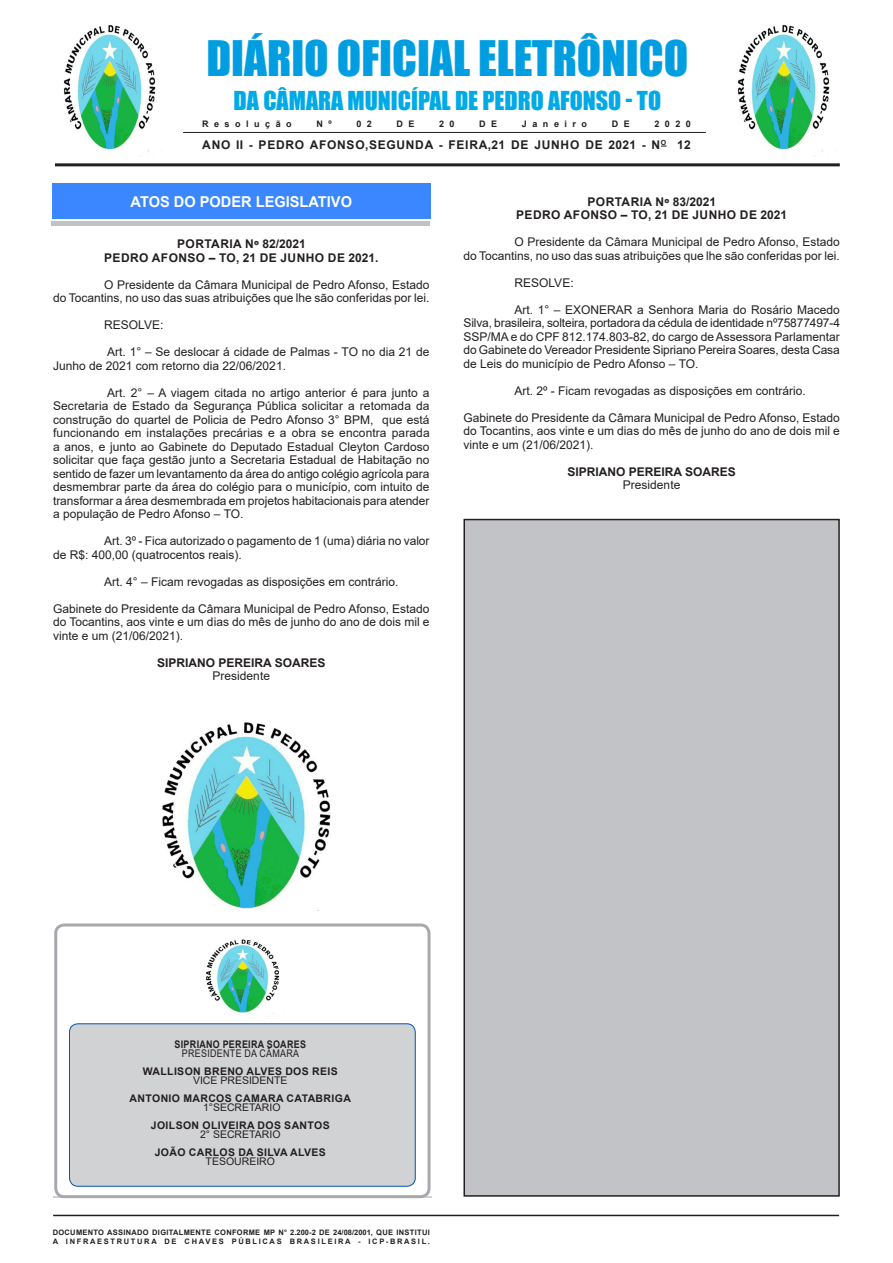
<style>
.page{position:relative;width:893px;height:1263px;background:#fff}
.page>*{position:absolute;margin:0;border:0;box-sizing:border-box;transform-origin:0 0}
.t1{font:45px "Impact";color:#009ee1}
.t2{font:24px "Impact";color:#00aae7}
.Chancela{font:700 15px "Arial";color:#fff}
.CORPO_DE_TEXTO{font:12px/13.5px "Arial";color:#231f20;text-align:right}
.SEM_PARAGRAFO{font:12px/13.5px "Arial";color:#231f20;text-align:justify}
.TITULOS{font:700 12px "Arial";letter-spacing:.035em;color:#231f20}
.TITULOS-2{font:700 12px "Arial";letter-spacing:.06em;color:#231f20}
.NOME{font:700 12px "Arial";color:#231f20}
.CARGO{font:12px "Arial";color:#231f20}
.SEM_PARAGRAFO-2{font:700 10.5px "Arial";letter-spacing:.035em;color:#231f20}
.SEM_PARAGRAFO-3{font:10.5px "Arial";color:#231f20}
.SEM_PARAGRAFO-4{font:700 10.5px "Arial";letter-spacing:.035em;color:#231f20;scale:.85 1}
.SEM_PARAGRAFO-5{font:10.5px "Arial";letter-spacing:.035em;color:#231f20;scale:.85 1}
.NOME-2{font:700 9px "Arial";letter-spacing:.615em;color:#231f20}
.t3{font:700 7.5px "Arial";letter-spacing:.04em;color:#231f20}
.t4{font:700 7.5px "Arial";letter-spacing:.225em;color:#231f20}
</style>
<div class="page">
<hr style="left:53px;top:1215px;width:786px;height:1px;background:#231f20">
<hr style="left:55px;top:163px;width:785px;height:3px;background:#231f20">
<hr style="left:183px;top:132px;width:523px;height:1px;background:#231f20">
<div style="left:51px;top:189px;width:378px;height:37px;background:#c1c2c4"></div>
<div style="left:51px;top:186px;width:378px;height:35px;background:#fff"></div>
<div style="left:52px;top:184px;width:379px;height:35px;background:#3a87ff"></div>
<hr style="left:53px;top:1197px;width:379px;height:1px;background:#d1d2d4">
<div style="left:54px;top:923px;width:377px;height:275px;border:3px solid #a8a9ad;border-radius:9px"></div>
<div style="left:70px;top:1024px;width:345px;height:162px;background:#d1d2d4;border-radius:9px"></div>
<div style="left:69px;top:1023px;width:346px;height:163px;border:1px solid #0057a8;border-radius:9px"></div>
<img style="left:206px;top:939px;width:74px;height:75px">
<img style="left:737px;top:25px;width:93px;height:132px">
<div style="left:464px;top:519px;width:375px;height:677px;background:#c2c3c6"></div>
<div style="left:463px;top:519px;width:377px;height:678px;border:2px solid #231f20"></div>
<img style="left:63px;top:25px;width:93px;height:132px">
<img style="left:162px;top:722px;width:169px;height:189px">
<p class="t1" style="left:206px;top:23px;width:483px">DIÁRIO OFICIAL ELETRÔNICO</p>
<p class="t2" style="left:234px;top:82px;width:429px">DA CÂMARA MUNICÍPAL DE PEDRO AFONSO - TO</p>
<p class="NOME-2" style="left:202px;top:117px;width:91px">Resolução</p>
<p class="NOME-2" style="left:316px;top:117px;width:17px">N º</p>
<p class="NOME-2" style="left:356px;top:117px;width:17px">0 2</p>
<p class="NOME-2" style="left:396px;top:117px;width:20px">D E</p>
<p class="NOME-2" style="left:439px;top:117px;width:17px">2 0</p>
<p class="NOME-2" style="left:479px;top:117px;width:20px">D E</p>
<p class="NOME-2" style="left:522px;top:117px;width:67px">Janeiro</p>
<p class="NOME-2" style="left:612px;top:117px;width:20px">D E</p>
<p class="NOME-2" style="left:654px;top:117px;width:38px">2020</p>
<p class="TITULOS-2" style="left:202px;top:137px;width:490px">ANO II - PEDRO AFONSO,SEGUNDA - FEIRA,21 DE JUNHO DE 2021 - N<sup>O</sup> 12</p>
<p class="Chancela" style="left:131px;top:191px;width:223px">ATOS DO PODER LEGISLATIVO</p>
<p class="TITULOS" style="left:177px;top:235px;width:130px">PORTARIA Nᶱ 82/2021</p>
<p class="TITULOS" style="left:104px;top:249px;width:276px">PEDRO AFONSO – TO, 21 DE JUNHO DE 2021.</p>
<p class="CORPO_DE_TEXTO" style="left:53px;top:278px;width:378px">O Presidente da Câmara Municipal de Pedro Afonso, Estado<br>do Tocantins, no uso das suas atribuições que lhe são conferidas por lei.</p>
<p class="CORPO_DE_TEXTO" style="left:104px;top:318px;width:61px">RESOLVE:</p>
<p class="CORPO_DE_TEXTO" style="left:53px;top:345px;width:378px;text-align:left;text-indent:54px">Art. 1° – Se deslocar á cidade de Palmas - TO no dia 21 de<br>Junho de 2021 com retorno dia 22/06/2021.</p>
<p class="CORPO_DE_TEXTO" style="left:53px;top:386px;width:378px;text-align:justify;text-indent:54px">Art. 2° – A viagem citada no artigo anterior é para junto a Secretaria de Estado da Segurança Pública solicitar a retomada da construção do quartel de Policia de Pedro Afonso 3° BPM, que está funcionando em instalações precárias e a obra se encontra parada a anos, e junto ao Gabinete do Deputado Estadual Cleyton Cardoso solicitar que faça gestão junto a Secretaria Estadual de Habitação no sentido de fazer um levantamento da área do antigo colégio agrícola para desmembrar parte da área do colégio para o município, com intuito de transformar a área desmembrada em projetos habitacionais para atender a população de Pedro Afonso – TO.</p>
<p class="CORPO_DE_TEXTO" style="left:53px;top:534px;width:378px;text-align:left;text-indent:51px">Art. 3º - Fica autorizado o pagamento de 1 (uma) diária no valor de R$: 400,00 (quatrocentos reais).</p>
<p class="CORPO_DE_TEXTO" style="left:104px;top:575px;width:296px">Art. 4° – Ficam revogadas as disposições em contrário.</p>
<p class="SEM_PARAGRAFO" style="left:53px;top:602px;width:378px">Gabinete do Presidente da Câmara Municipal de Pedro Afonso, Estado do Tocantins, aos vinte e um dias do mês de junho do ano de dois mil e vinte e um (21/06/2021).</p>
<p class="NOME" style="left:157px;top:654px;width:170px">SIPRIANO PEREIRA SOARES</p>
<p class="CARGO" style="left:213px;top:668px;width:59px">Presidente</p>
<p class="TITULOS" style="left:587px;top:193px;width:130px">PORTARIA Nᶱ 83/2021</p>
<p class="TITULOS" style="left:516px;top:207px;width:273px">PEDRO AFONSO – TO, 21 DE JUNHO DE 2021</p>
<p class="CORPO_DE_TEXTO" style="left:463px;top:235px;width:378px">O Presidente da Câmara Municipal de Pedro Afonso, Estado<br>do Tocantins, no uso das suas atribuições que lhe são conferidas por lei.</p>
<p class="CORPO_DE_TEXTO" style="left:514px;top:276px;width:61px">RESOLVE:</p>
<p class="CORPO_DE_TEXTO" style="left:463px;top:303px;width:378px;text-align:justify;text-indent:51px">Art. 1° – EXONERAR a Senhora Maria do Rosário Macedo Silva, brasileira, solteira, portadora da cédula de identidade nº75877497-4<br>SSP/MA e do CPF 812.174.803-82, do cargo de Assessora Parlamentar do Gabinete do Vereador Presidente Sipriano Pereira Soares, desta Casa de Leis do município de Pedro Afonso – TO.</p>
<p class="CORPO_DE_TEXTO" style="left:514px;top:384px;width:293px">Art. 2º - Ficam revogadas as disposições em contrário.</p>
<p class="SEM_PARAGRAFO" style="left:463px;top:411px;width:378px">Gabinete do Presidente da Câmara Municipal de Pedro Afonso, Estado do Tocantins, aos vinte e um dias do mês de junho do ano de dois mil e vinte e um (21/06/2021).</p>
<p class="NOME" style="left:567px;top:463px;width:170px">SIPRIANO PEREIRA SOARES</p>
<p class="CARGO" style="left:623px;top:477px;width:59px">Presidente</p>
<p class="SEM_PARAGRAFO-4" style="left:175px;top:1037px;width:156px">SIPRIANO PEREIRA SOARES</p>
<p class="SEM_PARAGRAFO-5" style="left:182px;top:1046px;width:140px">PRESIDENTE DA CÂMARA</p>
<p class="SEM_PARAGRAFO-2" style="left:143px;top:1064px;width:196px">WALLISON BRENO ALVES DOS REIS</p>
<p class="SEM_PARAGRAFO-3" style="left:193px;top:1073px;width:96px">VICE PRESIDENTE</p>
<p class="SEM_PARAGRAFO-2" style="left:130px;top:1091px;width:223px">ANTONIO MARCOS CAMARA CATABRIGA</p>
<p class="SEM_PARAGRAFO-3" style="left:203px;top:1100px;width:79px">1°SECRETARIO</p>
<p class="SEM_PARAGRAFO-2" style="left:151px;top:1118px;width:180px">JOILSON OLIVEIRA DOS SANTOS</p>
<p class="SEM_PARAGRAFO-3" style="left:200px;top:1127px;width:82px">2° SECRETARIO</p>
<p class="SEM_PARAGRAFO-2" style="left:155px;top:1145px;width:173px">JOÃO CARLOS DA SILVA ALVES</p>
<p class="SEM_PARAGRAFO-3" style="left:206px;top:1154px;width:71px">TESOUREIRO</p>
<p class="t3" style="left:53px;top:1227px;width:379px">DOCUMENTO ASSINADO DIGITALMENTE CONFORME MP N° 2.200-2 DE 24/08/2001, QUE INSTITUI</p>
<p class="t4" style="left:53px;top:1236px;width:379px">A INFRAESTRUTURA DE CHAVES PÚBLICAS BRASILEIRA - ICP-BRASIL.</p>
</div>
